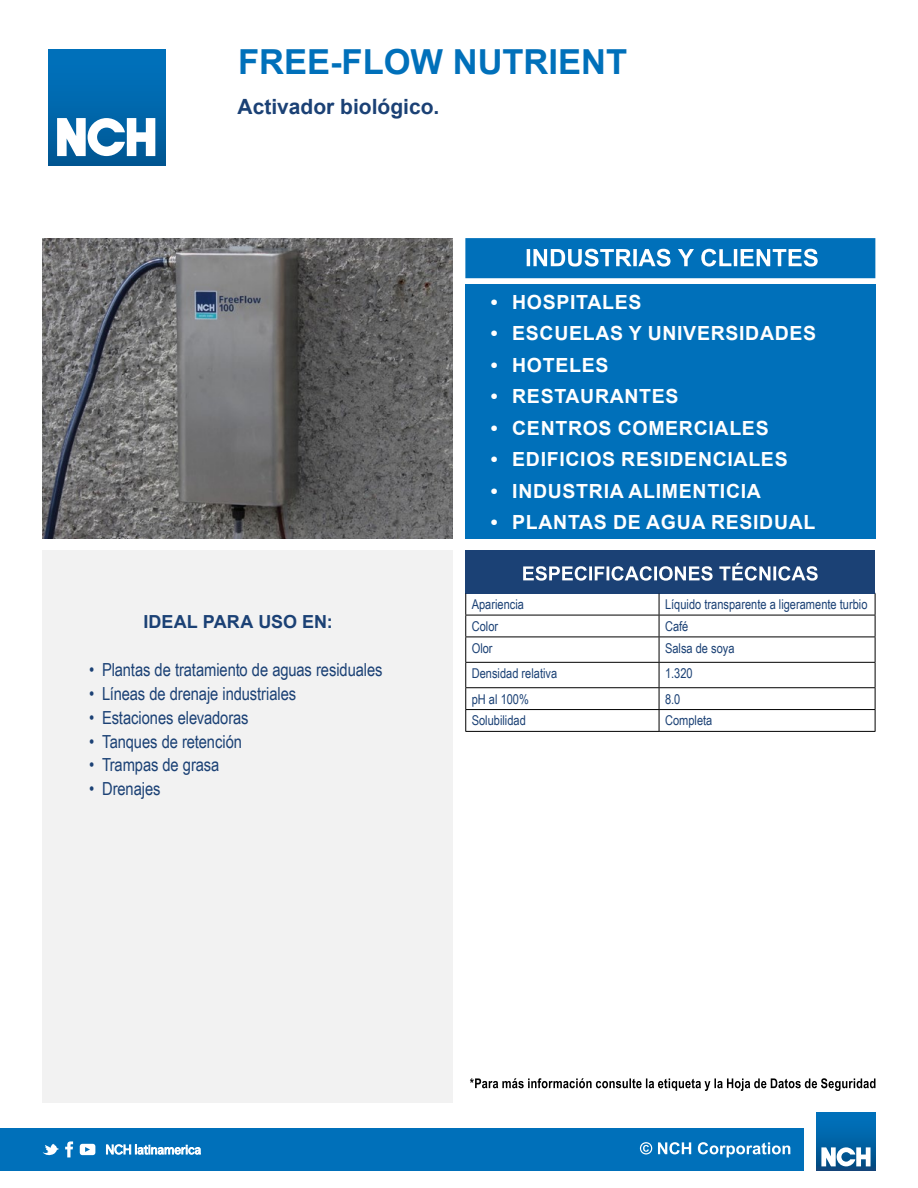
<style>
.page{position:relative;width:918px;height:1188px;background:#fff}
.page>*{position:absolute;margin:0;border:0;box-sizing:border-box;transform-origin:0 0}
.t1{font:700 34.5px "Arial";color:#0070ba}
.t2{font:700 21px "Arial";color:#1b4175}
.t3{font:700 19.5px "Arial";letter-spacing:.035em;color:#fff}
.t4{font:18px "Arial Narrow";letter-spacing:-.005em;color:#1b4175}
.t5{font:700 18px "Arial";color:#1b4175}
.t6{font:13.5px "Arial Narrow";color:#1b4175}
</style>
<div class="page">
<div style="left:0;top:1128px;width:803px;height:43px;background:#0070ba"></div>
<div style="left:43px;top:550px;width:410px;height:553px;background:#f2f2f2"></div>
<div style="left:465px;top:284px;width:410px;height:255px;background:#0070ba"></div>
<svg style="left:465px;top:238px;width:410px;height:40px;background:#2383c3"></svg>
<svg style="left:106px;top:1144px;width:95px;height:11px"></svg>
<svg style="left:43px;top:1144px;width:16px;height:12px"></svg>
<svg style="left:65px;top:1141px;width:8px;height:16px"></svg>
<svg style="left:80px;top:1144px;width:15px;height:11px"></svg>
<svg style="left:640px;top:1142px;width:12px;height:13px"></svg>
<svg style="left:658px;top:1142px;width:33px;height:12px"></svg>
<svg style="left:698px;top:1142px;width:92px;height:15px"></svg>
<svg style="left:816px;top:1112px;width:60px;height:59px"></svg>
<div style="left:817px;top:1112px;width:58px;height:59px;background:linear-gradient(to bottom,#0075c2,#084d82)"></div>
<svg style="left:821px;top:1147px;width:50px;height:19px"></svg>
<div style="left:48px;top:49px;width:117px;height:116px;background:linear-gradient(to bottom,#0074c0,#005895)"></div>
<svg style="left:57px;top:118px;width:98px;height:38px"></svg>
<svg style="left:470px;top:1078px;width:405px;height:13px"></svg>
<img style="left:43px;top:238px;width:410px;height:301px">
<div style="left:466px;top:550px;width:409px;height:43px;background:#1b4175"></div>
<hr style="left:465px;top:593px;width:194px;height:1px;background:#1b4175">
<hr style="left:659px;top:593px;width:216px;height:1px;background:#1b4175">
<hr style="left:465px;top:615px;width:194px;height:1px;background:#000">
<hr style="left:659px;top:615px;width:216px;height:1px;background:#000">
<hr style="left:465px;top:637px;width:194px;height:1px;background:#000">
<hr style="left:659px;top:637px;width:216px;height:1px;background:#000">
<hr style="left:465px;top:662px;width:194px;height:1px;background:#000">
<hr style="left:659px;top:662px;width:216px;height:1px;background:#000">
<hr style="left:465px;top:687px;width:194px;height:1px;background:#000">
<hr style="left:659px;top:687px;width:216px;height:1px;background:#000">
<hr style="left:465px;top:709px;width:194px;height:1px;background:#000">
<svg style="left:465px;top:594px;width:1px;height:137px"></svg>
<hr style="left:659px;top:709px;width:216px;height:1px;background:#000">
<svg style="left:659px;top:594px;width:1px;height:137px"></svg>
<svg style="left:875px;top:594px;width:1px;height:137px"></svg>
<hr style="left:465px;top:731px;width:194px;height:1px;background:#000">
<hr style="left:659px;top:731px;width:216px;height:1px;background:#000">
<svg style="left:523px;top:563px;width:295px;height:18px"></svg>
<h1 class="t1" style="left:238px;top:38px;width:391px">FREE-FLOW NUTRIENT</h1>
<p class="t2" style="left:238px;top:92px;width:203px">Activador biológico.</p>
<p class="t5" style="left:143px;top:609px;width:191px">IDEAL PARA USO EN:</p>
<p class="t4" style="left:89px;top:656px;width:295px">• Plantas de tratamiento de aguas residuales</p>
<p class="t4" style="left:89px;top:680px;width:208px">• Líneas de drenaje industriales</p>
<p class="t4" style="left:89px;top:704px;width:161px">• Estaciones elevadoras</p>
<p class="t4" style="left:89px;top:728px;width:154px">• Tanques de retención</p>
<p class="t4" style="left:89px;top:752px;width:132px">• Trampas de grasa</p>
<p class="t4" style="left:89px;top:776px;width:73px">• Drenajes</p>
<p class="t3" style="left:491px;top:288px;width:152px">• HOSPITALES</p>
<p class="t3" style="left:491px;top:320px;width:327px">• ESCUELAS Y UNIVERSIDADES</p>
<p class="t3" style="left:491px;top:351px;width:119px">• HOTELES</p>
<p class="t3" style="left:491px;top:383px;width:189px">• RESTAURANTES</p>
<p class="t3" style="left:491px;top:414px;width:279px">• CENTROS COMERCIALES</p>
<p class="t3" style="left:491px;top:446px;width:298px">• EDIFICIOS RESIDENCIALES</p>
<p class="t3" style="left:491px;top:477px;width:272px">• INDUSTRIA ALIMENTICIA</p>
<p class="t3" style="left:491px;top:509px;width:326px">• PLANTAS DE AGUA RESIDUAL</p>
<p class="t6" style="left:472px;top:594px;width:54px">Apariencia</p>
<p class="t6" style="left:665px;top:594px;width:204px">Líquido transparente a ligeramente turbio</p>
<p class="t6" style="left:472px;top:616px;width:28px">Color</p>
<p class="t6" style="left:665px;top:616px;width:25px">Café</p>
<p class="t6" style="left:472px;top:638px;width:22px">Olor</p>
<p class="t6" style="left:665px;top:638px;width:71px">Salsa de soya</p>
<p class="t6" style="left:472px;top:663px;width:87px">Densidad relativa</p>
<p class="t6" style="left:665px;top:663px;width:29px">1.320</p>
<p class="t6" style="left:472px;top:689px;width:59px">pH al 100%</p>
<p class="t6" style="left:665px;top:689px;width:17px">8.0</p>
<p class="t6" style="left:472px;top:711px;width:56px">Solubilidad</p>
<p class="t6" style="left:665px;top:711px;width:49px">Completa</p>
</div>
